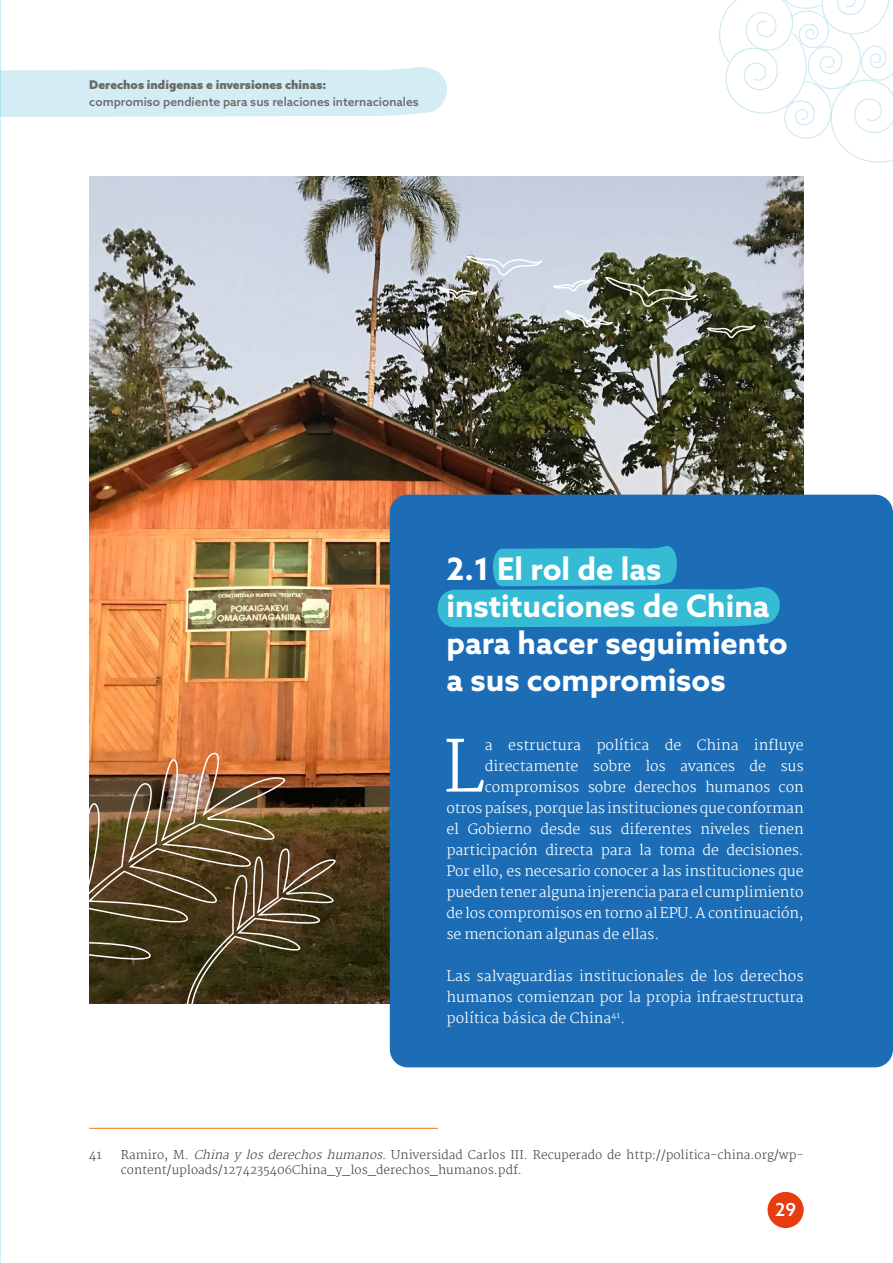
<style>
.page{position:relative;width:893px;height:1263px;background:#fff}
.page>*{position:absolute;margin:0;border:0;box-sizing:border-box;transform-origin:0 0}
.t1{font:300 69.6px "Martel";color:#fff}
.t2{font:700 30.9px/37px "Azo Sans";color:#fff}
.t3{font:500 18px "Azo Sans";color:#fff}
.t4{font:300 14.25px/21px "Martel";letter-spacing:-.01em;color:#fff;text-align:justify}
.t5{font:300 12px/15px "Martel";color:#4a4a49}
.t6{font:500 12px "Azo Sans";color:#6b6b6a}
.t7{font:900 12px "Azo Sans";color:#6b6b6a}
.s1{font-style:italic}
</style>
<div class="page">
<svg style="left:0;top:66px;width:447px;height:51px;background:#d8edf5"></svg>
<hr style="left:0;top:69px;width:1px;height:50px;background:#fff">
<svg style="left:719px;top:0;width:174px;height:163px"></svg>
<img style="left:89px;top:176px;width:715px;height:827px">
<div style="left:390px;top:495px;width:503px;height:572px;background:#1c6db6;border-radius:18px"></div>
<svg style="left:437px;top:546px;width:343px;height:81px"></svg>
<img style="left:89px;top:741px;width:253px;height:263px">
<svg style="left:706px;top:324px;width:50px;height:14px"></svg>
<svg style="left:466px;top:255px;width:78px;height:21px;background:#c1c7c8"></svg>
<svg style="left:552px;top:276px;width:147px;height:52px;background:#777c6c"></svg>
<svg style="left:436px;top:286px;width:44px;height:13px"></svg>
<hr style="left:89px;top:1128px;width:349px;height:1px;background:#ef7d00">
<div style="left:767px;top:1192px;width:37px;height:36px;background:#e73d11;border-radius:50%"></div>
<p class="t7" style="left:89px;top:77px;width:238px">Derechos indígenas e inversiones chinas:</p>
<p class="t6" style="left:89px;top:94px;width:331px">compromiso pendiente para sus relaciones internacionales</p>
<h2 class="t2" style="left:446px;top:550px;width:343px">2.1 El rol de las instituciones de China para hacer seguimiento a sus compromisos</h2>
<h1 class="t1" style="left:443px;top:727px;width:44px">L</h1>
<p class="t4" style="left:485px;top:734px;width:320px">a estructura política de China influye</p>
<p class="t4" style="left:485px;top:755px;width:320px">directamente sobre los avances de sus</p>
<p class="t4" style="left:485px;top:776px;width:320px">compromisos sobre derechos humanos con</p>
<p class="t4" style="left:446px;top:797px;width:359px">otros países, porque las instituciones que conforman</p>
<p class="t4" style="left:446px;top:818px;width:359px">el Gobierno desde sus diferentes niveles tienen</p>
<p class="t4" style="left:446px;top:839px;width:359px">participación directa para la toma de decisiones.</p>
<p class="t4" style="left:446px;top:860px;width:359px">Por ello, es necesario conocer a las instituciones que</p>
<p class="t4" style="left:446px;top:881px;width:359px">pueden tener alguna injerencia para el cumplimiento</p>
<p class="t4" style="left:446px;top:902px;width:359px">de los compromisos en torno al EPU. A continuación,</p>
<p class="t4" style="left:446px;top:923px;width:214px">se mencionan algunas de ellas.</p>
<p class="t4" style="left:446px;top:965px;width:359px">Las salvaguardias institucionales de los derechos humanos comienzan por la propia infraestructura política básica de China<sup>41</sup>.</p>
<p class="t5" style="left:89px;top:1147px;width:14px">41</p>
<p class="t5" style="left:121px;top:1147px;width:684px">Ramiro, M. <span class="s1">Chinaylosderechoshumanos.</span>Universidad Carlos III. Recuperado de http://politica-china.org/wp&shy;content/uploads/1274235406China_y_los_derechos_humanos.pdf.</p>
<p class="t3" style="left:775px;top:1198px;width:23px">29</p>
</div>
